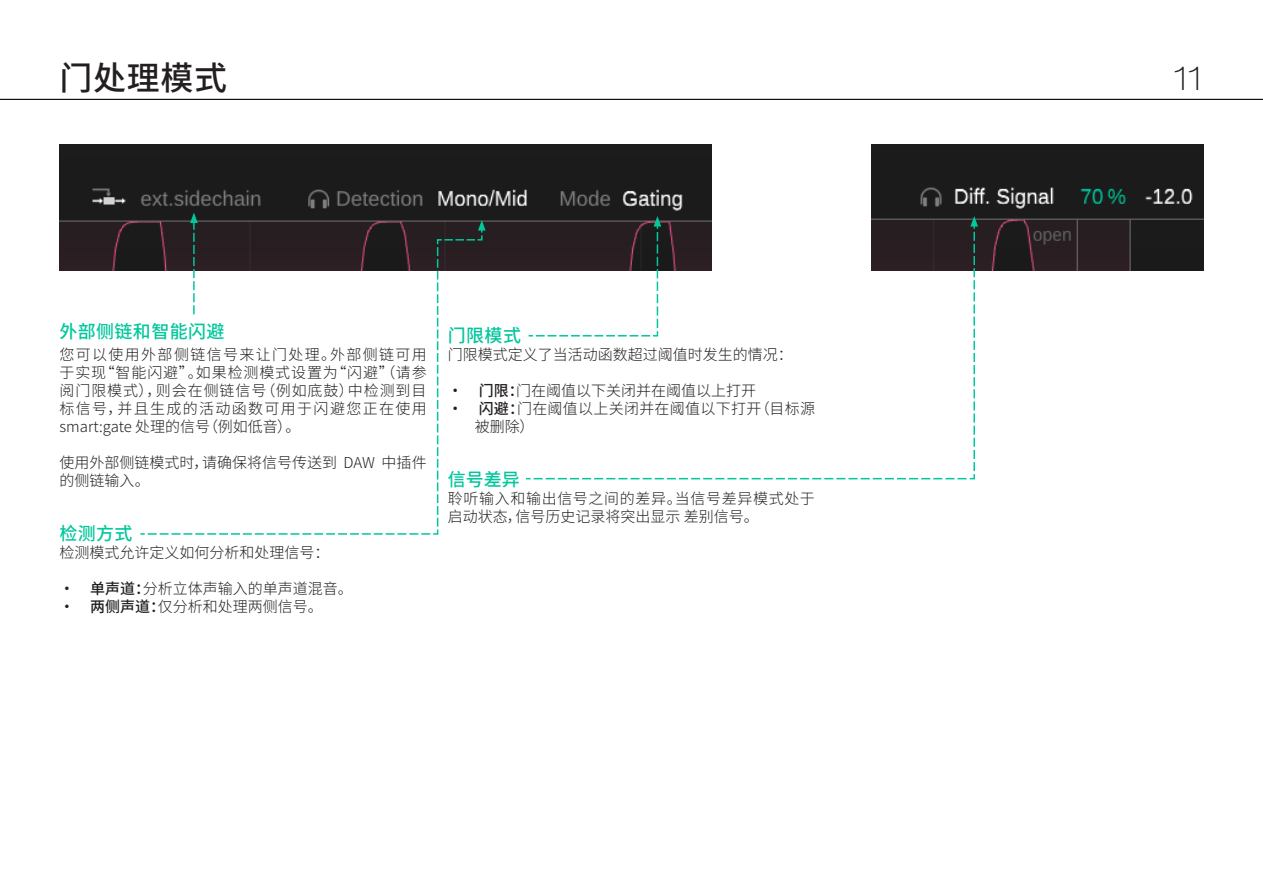
<style>
.page{position:relative;width:1263px;height:893px;background:#fff}
.page>*{position:absolute;margin:0;border:0;box-sizing:border-box;transform-origin:0 0}
.header_1{font:500 33px "Source Han Sans CN";letter-spacing:.02em;color:#231f20}
.t1{font:100 expanded 33px "Helvetica Neue LT Pro";color:#231f20}
.sub_sub_hl_linksbünd{font:500 18px "Source Han Sans CN";letter-spacing:.02em;color:#00c79c}
.running_text{font:500 18px "Source Han Sans CN";color:#00c79c}
.running_text-2{font:300 15px/18px "Source Han Sans CN";color:#231f20;text-align:justify}
.running_text-3{font:300 15px/18px "Source Han Sans CN";letter-spacing:.04em;color:#231f20}
.running_text-4{font:300 15px/18px "Source Han Sans CN";letter-spacing:.02em;color:#231f20}
.s1{font-weight:500}
</style>
<div class="page">
<hr style="left:0;top:99px;width:1263px;height:1px;background:#000">
<img style="left:872px;top:144px;width:331px;height:126px">
<img style="left:60px;top:144px;width:651px;height:126px">
<svg style="left:139px;top:227px;width:344px;height:308px"></svg>
<svg style="left:478px;top:220px;width:8px;height:11px"></svg>
<svg style="left:527px;top:216px;width:134px;height:7px"></svg>
<svg style="left:190px;top:212px;width:8px;height:102px"></svg>
<svg style="left:524px;top:223px;width:451px;height:257px"></svg>
<svg style="left:970px;top:216px;width:8px;height:255px"></svg>
<p class="header_1" style="left:60px;top:59px;width:169px">门处理模式</p>
<h1 class="t1" style="left:1174px;top:59px;width:30px">11</h1>
<p class="sub_sub_hl_linksbünd" style="left:60px;top:322px;width:166px">外部侧链和智能闪避</p>
<p class="running_text-2" style="left:60px;top:346px;width:369px">您可以使用外部侧链信号来让门处理。外部侧链可用于实现“智能闪避”。如果检测模式设置为“闪避”（请参阅门限模式），则会在侧链信号（例如底鼓）中检测到目标信号，并且生成的活动函数可用于闪避您正在使用smart:gate 处理的信号（例如低音）。</p>
<p class="running_text-2" style="left:60px;top:454px;width:369px">使用外部侧链模式时，请确保将信号传送到 DAW 中插件的侧链输入。</p>
<p class="sub_sub_hl_linksbünd" style="left:60px;top:523px;width:75px">检测方式</p>
<p class="running_text-2" style="left:60px;top:544px;width:272px">检测模式允许定义如何分析和处理信号：</p>
<p class="running_text-2" style="left:60px;top:580px;width:295px"><span class="s1">• 单声道：</span>分析立体声输入的单声道混音。</p>
<p class="running_text-2" style="left:60px;top:598px;width:265px"><span class="s1">• 两侧声道：</span>仅分析和处理两侧信号。</p>
<p class="sub_sub_hl_linksbünd" style="left:448px;top:325px;width:75px">门限模式</p>
<p class="running_text-2" style="left:448px;top:346px;width:346px">门限模式定义了当活动函数超过阈值时发生的情况：</p>
<p class="running_text-2" style="left:448px;top:382px;width:310px"><span class="s1">• 门限：</span>门在阈值以下关闭并在阈值以上打开</p>
<p class="running_text-4" style="left:475px;top:400px;width:342px;text-indent:-27px"><span class="s1">• 闪避：</span>门在阈值以上关闭并在阈值以下打开（目标源被删除）</p>
<p class="running_text" style="left:448px;top:469px;width:73px">信号差异</p>
<p class="running_text-3" style="left:448px;top:490px;width:368px">聆听输入和输出信号之间的差异。当信号差异模式处于启动状态，信号历史记录将突出显示 差别信号。</p>
</div>
